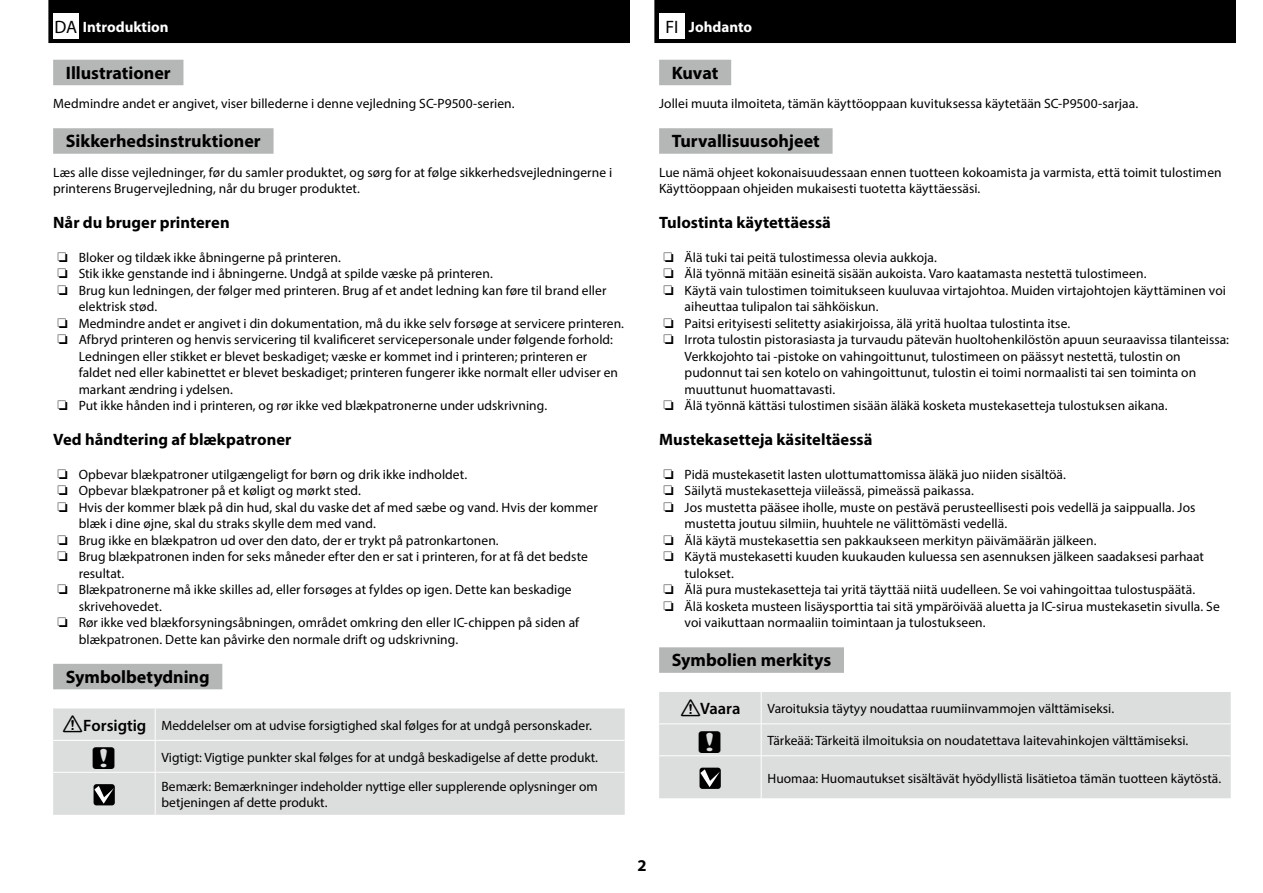
<style>
.page{position:relative;width:1263px;height:893px;background:#fff}
.page>*{position:absolute;margin:0;border:0;box-sizing:border-box;transform-origin:0 0}
.t1{font:30px "TP Publication Group Icons 3 AA";color:#000}
.t2{font:700 18px "Myriad Pro";color:#000}
.t3{font:700 16.5px "Myriad Pro";color:#000}
.t4{font:600 16.5px "Myriad Pro";letter-spacing:-.005em;color:#000}
.t5{font:700 15px "Myriad Pro";color:#fff}
.t6{font:13.5px/16.5px "Myriad Pro";letter-spacing:.005em;color:#000}
.s1{font-weight:400;font-size:18px;color:#000}
.s2{font-family:"TP Publication Group Icons 4 AAA";font-size:24px}
.s3{font-weight:600;font-size:16.5px}
.s4{font-family:"TP Publication Group Icons 4 AAA";font-weight:400;font-size:24px}
</style>
<div class="page">
<div style="left:49px;top:0;width:581px;height:43px;background:#000"></div>
<div style="left:655px;top:0;width:580px;height:43px;background:#000"></div>
<div style="left:53px;top:60px;width:130px;height:25px;background:#b5b6b6"></div>
<div style="left:53px;top:128px;width:221px;height:26px;background:#b5b6b6"></div>
<div style="left:53px;top:664px;width:169px;height:25px;background:#b5b6b6"></div>
<div style="left:53px;top:708px;width:572px;height:107px;background:#dcdddd"></div>
<hr style="left:155px;top:708px;width:1px;height:32px;background:#fff">
<hr style="left:53px;top:740px;width:102px;height:1px;background:#fff">
<hr style="left:155px;top:740px;width:470px;height:1px;background:#fff">
<hr style="left:155px;top:741px;width:1px;height:31px;background:#fff">
<hr style="left:53px;top:772px;width:102px;height:1px;background:#fff">
<hr style="left:155px;top:772px;width:470px;height:1px;background:#fff">
<hr style="left:155px;top:773px;width:1px;height:42px;background:#fff">
<svg style="left:94px;top:784px;width:21px;height:21px"></svg>
<div style="left:53px;top:13px;width:26px;height:25px;background:#fff"></div>
<div style="left:659px;top:60px;width:72px;height:25px;background:#b5b6b6"></div>
<div style="left:659px;top:128px;width:173px;height:26px;background:#b5b6b6"></div>
<div style="left:659px;top:647px;width:185px;height:26px;background:#b5b6b6"></div>
<div style="left:659px;top:692px;width:572px;height:106px;background:#dcdddd"></div>
<hr style="left:761px;top:692px;width:1px;height:31px;background:#fff">
<hr style="left:659px;top:723px;width:102px;height:1px;background:#fff">
<hr style="left:761px;top:723px;width:470px;height:1px;background:#fff">
<hr style="left:761px;top:724px;width:1px;height:31px;background:#fff">
<hr style="left:659px;top:755px;width:102px;height:1px;background:#fff">
<hr style="left:761px;top:755px;width:470px;height:1px;background:#fff">
<hr style="left:761px;top:756px;width:1px;height:42px;background:#fff">
<svg style="left:699px;top:768px;width:22px;height:21px"></svg>
<div style="left:659px;top:13px;width:26px;height:25px;background:#fff"></div>
<p class="t5" style="left:55px;top:17px;width:116px"><span class="s1">DA</span> Introduktion</p>
<h2 class="t2" style="left:66px;top:61px;width:106px">Illustrationer</h2>
<p class="t6" style="left:53px;top:95px;width:463px">Medmindre andet er angivet, viser billederne i denne vejledning SC-P9500-serien.</p>
<h2 class="t2" style="left:66px;top:130px;width:196px">Sikkerhedsinstruktioner</h2>
<p class="t6" style="left:53px;top:164px;width:560px">Læs alle disse vejledninger, før du samler produktet, og sørg for at følge sikkerhedsvejledningerne i printerens Brugervejledning, når du bruger produktet.</p>
<p class="t3" style="left:53px;top:212px;width:178px">Når du bruger printeren</p>
<p class="t6" style="left:57px;top:249px;width:285px">❏ Bloker og tildæk ikke åbningerne på printeren.</p>
<p class="t6" style="left:57px;top:265px;width:437px">❏ Stik ikke genstande ind i åbningerne. Undgå at spilde væske på printeren.</p>
<p class="t6" style="left:57px;top:282px;width:550px">❏ Brug kun ledningen, der følger med printeren. Brug af et andet ledning kan føre til brand eller</p>
<p class="t6" style="left:79px;top:298px;width:80px">elektrisk stød.</p>
<p class="t6" style="left:57px;top:315px;width:568px">❏ Medmindre andet er angivet i din dokumentation, må du ikke selv forsøge at servicere printeren.</p>
<p class="t6" style="left:57px;top:331px;width:557px">❏ Afbryd printeren og henvis servicering til kvalificeret servicepersonale under følgende forhold:</p>
<p class="t6" style="left:79px;top:348px;width:510px">Ledningen eller stikket er blevet beskadiget; væske er kommet ind i printeren; printeren er</p>
<p class="t6" style="left:79px;top:364px;width:541px">faldet ned eller kabinettet er blevet beskadiget; printeren fungerer ikke normalt eller udviser en</p>
<p class="t6" style="left:79px;top:381px;width:156px">markant ændring i ydelsen.</p>
<p class="t6" style="left:57px;top:397px;width:491px">❏ Put ikke hånden ind i printeren, og rør ikke ved blækpatronerne under udskrivning.</p>
<p class="t3" style="left:53px;top:429px;width:240px">Ved håndtering af blækpatroner</p>
<p class="t6" style="left:57px;top:466px;width:411px">❏ Opbevar blækpatroner utilgængeligt for børn og drik ikke indholdet.</p>
<p class="t6" style="left:57px;top:482px;width:305px">❏ Opbevar blækpatroner på et køligt og mørkt sted.</p>
<p class="t6" style="left:57px;top:499px;width:542px">❏ Hvis der kommer blæk på din hud, skal du vaske det af med sæbe og vand. Hvis der kommer</p>
<p class="t6" style="left:79px;top:515px;width:299px">blæk i dine øjne, skal du straks skylle dem med vand.</p>
<p class="t6" style="left:57px;top:532px;width:443px">❏ Brug ikke en blækpatron ud over den dato, der er trykt på patronkartonen.</p>
<p class="t6" style="left:57px;top:548px;width:532px">❏ Brug blækpatronen inden for seks måneder efter den er sat i printeren, for at få det bedste</p>
<p class="t6" style="left:79px;top:565px;width:47px">resultat.</p>
<p class="t6" style="left:57px;top:581px;width:516px">❏ Blækpatronerne må ikke skilles ad, eller forsøges at fyldes op igen. Dette kan beskadige</p>
<p class="t6" style="left:79px;top:598px;width:85px">skrivehovedet.</p>
<p class="t6" style="left:57px;top:614px;width:523px">❏ Rør ikke ved blækforsyningsåbningen, området omkring den eller IC-chippen på siden af</p>
<p class="t6" style="left:79px;top:631px;width:381px">blækpatronen. Dette kan påvirke den normale drift og udskrivning.</p>
<h2 class="t2" style="left:66px;top:665px;width:145px">Symbolbetydning</h2>
<p class="t6" style="left:62px;top:717px;width:531px"><span class="s2">!</span><span class="s3">Forsigtig</span> Meddelelser om at udvise forsigtighed skal følges for at undgå personskader.</p>
<h1 class="t1" style="left:93px;top:739px;width:24px">c</h1>
<p class="t6" style="left:162px;top:743px;width:438px;line-height:29px">Vigtigt: Vigtige punkter skal følges for at undgå beskadigelse af dette produkt.<br>Bemærk: Bemærkninger indeholder nyttige eller supplerende oplysninger om</p>
<p class="t6" style="left:162px;top:794px;width:167px">betjeningen af dette produkt.</p>
<p class="t5" style="left:665px;top:17px;width:88px"><span class="s1">FI</span> Johdanto</p>
<h2 class="t2" style="left:672px;top:61px;width:48px">Kuvat</h2>
<p class="t6" style="left:659px;top:95px;width:480px">Jollei muuta ilmoiteta, tämän käyttöoppaan kuvituksessa käytetään SC-P9500-sarjaa.</p>
<h2 class="t2" style="left:672px;top:130px;width:149px">Turvallisuusohjeet</h2>
<p class="t6" style="left:659px;top:164px;width:564px">Lue nämä ohjeet kokonaisuudessaan ennen tuotteen kokoamista ja varmista, että toimit tulostimen<br>Käyttöoppaan ohjeiden mukaisesti tuotetta käyttäessäsi.</p>
<p class="t3" style="left:659px;top:212px;width:173px">Tulostinta käytettäessä</p>
<p class="t6" style="left:663px;top:249px;width:275px">❏ Älä tuki tai peitä tulostimessa olevia aukkoja.</p>
<p class="t6" style="left:663px;top:265px;width:485px">❏ Älä työnnä mitään esineitä sisään aukoista. Varo kaatamasta nestettä tulostimeen.</p>
<p class="t6" style="left:663px;top:282px;width:564px">❏ Käytä vain tulostimen toimitukseen kuuluvaa virtajohtoa. Muiden virtajohtojen käyttäminen voi</p>
<p class="t6" style="left:685px;top:298px;width:195px">aiheuttaa tulipalon tai sähköiskun.</p>
<p class="t6" style="left:663px;top:315px;width:408px">❏ Paitsi erityisesti selitetty asiakirjoissa, älä yritä huoltaa tulostinta itse.</p>
<p class="t6" style="left:663px;top:331px;width:567px">❏ Irrota tulostin pistorasiasta ja turvaudu pätevän huoltohenkilöstön apuun seuraavissa tilanteissa:</p>
<p class="t6" style="left:685px;top:348px;width:498px">Verkkojohto tai -pistoke on vahingoittunut, tulostimeen on päässyt nestettä, tulostin on</p>
<p class="t6" style="left:685px;top:364px;width:513px">pudonnut tai sen kotelo on vahingoittunut, tulostin ei toimi normaalisti tai sen toiminta on</p>
<p class="t6" style="left:685px;top:381px;width:152px">muuttunut huomattavasti.</p>
<p class="t6" style="left:663px;top:397px;width:506px">❏ Älä työnnä kättäsi tulostimen sisään äläkä kosketa mustekasetteja tulostuksen aikana.</p>
<p class="t3" style="left:659px;top:429px;width:215px">Mustekasetteja käsiteltäessä</p>
<p class="t6" style="left:663px;top:466px;width:404px">❏ Pidä mustekasetit lasten ulottumattomissa äläkä juo niiden sisältöä.</p>
<p class="t6" style="left:663px;top:482px;width:312px">❏ Säilytä mustekasetteja viileässä, pimeässä paikassa.</p>
<p class="t6" style="left:663px;top:499px;width:533px">❏ Jos mustetta pääsee iholle, muste on pestävä perusteellisesti pois vedellä ja saippualla. Jos</p>
<p class="t6" style="left:685px;top:515px;width:324px">mustetta joutuu silmiin, huuhtele ne välittömästi vedellä.</p>
<p class="t6" style="left:663px;top:532px;width:435px">❏ Älä käytä mustekasettia sen pakkaukseen merkityn päivämäärän jälkeen.</p>
<p class="t6" style="left:663px;top:548px;width:542px">❏ Käytä mustekasetti kuuden kuukauden kuluessa sen asennuksen jälkeen saadaksesi parhaat</p>
<p class="t6" style="left:685px;top:565px;width:51px">tulokset.</p>
<p class="t6" style="left:663px;top:581px;width:533px">❏ Älä pura mustekasetteja tai yritä täyttää niitä uudelleen. Se voi vahingoittaa tulostuspäätä.</p>
<p class="t6" style="left:663px;top:598px;width:558px">❏ Älä kosketa musteen lisäysporttia tai sitä ympäröivää aluetta ja IC-sirua mustekasetin sivulla. Se</p>
<p class="t6" style="left:685px;top:614px;width:303px">voi vaikuttaan normaaliin toimintaan ja tulostukseen.</p>
<h2 class="t2" style="left:672px;top:649px;width:161px">Symbolien merkitys</h2>
<p class="t4" style="left:680px;top:698px;width:62px"><span class="s4">!</span>Vaara</p>
<p class="t6" style="left:767px;top:700px;width:348px">Varoituksia täytyy noudattaa ruumiinvammojen välttämiseksi.</p>
<h1 class="t1" style="left:699px;top:722px;width:24px">c</h1>
<p class="t6" style="left:767px;top:732px;width:422px">Tärkeää: Tärkeitä ilmoituksia on noudatettava laitevahinkojen välttämiseksi.</p>
<p class="t6" style="left:767px;top:770px;width:455px">Huomaa: Huomautukset sisältävät hyödyllistä lisätietoa tämän tuotteen käytöstä.</p>
<p class="t3" style="left:637px;top:854px;width:11px">2</p>
</div>
